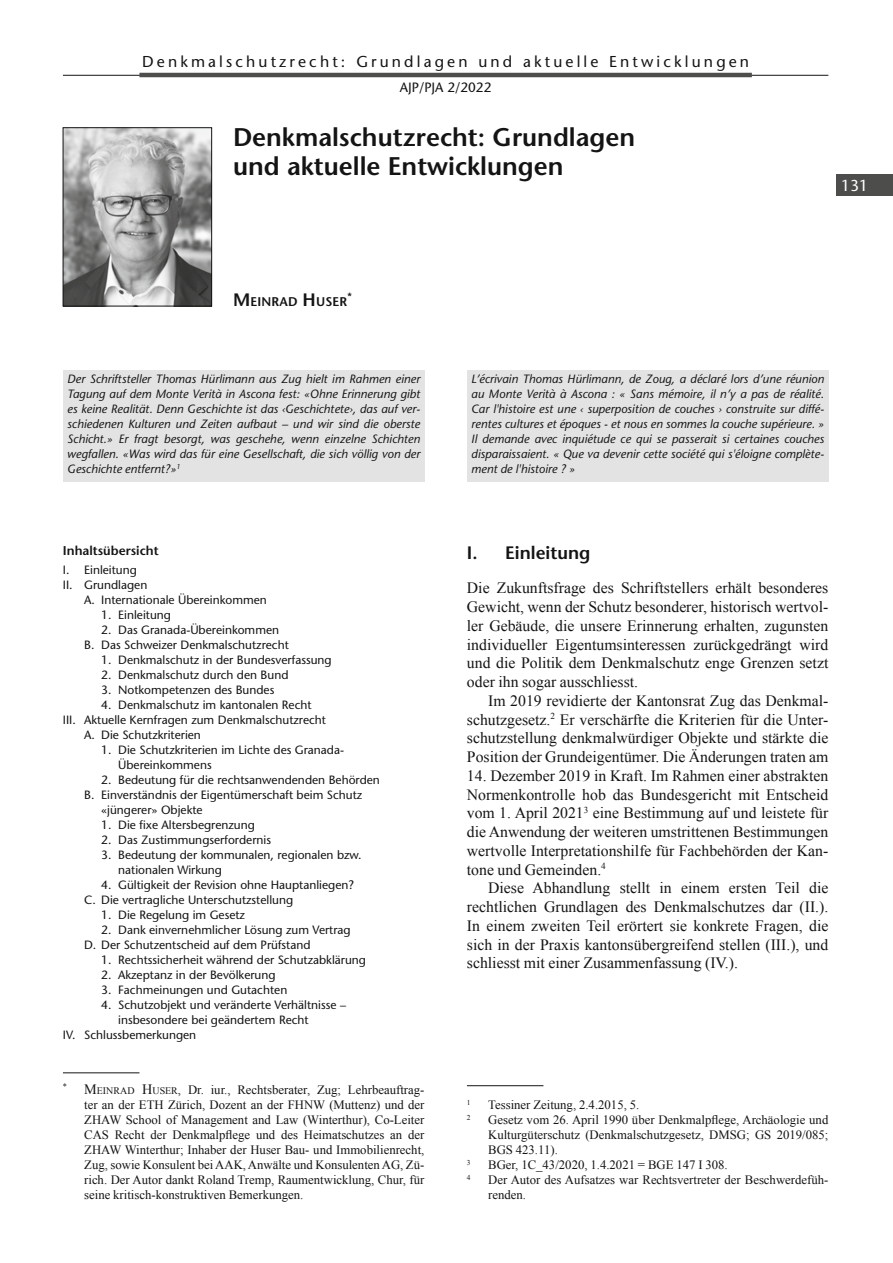
<style>
.page{position:relative;width:893px;height:1263px;background:#fff}
.page>*{position:absolute;margin:0;border:0;box-sizing:border-box;transform-origin:0 0}
.t1{font:600 25.5px/28.5px "Stone Sans Std";color:#131413}
.t2{font:600 18px "Stone Sans Std";color:#131413}
.t3{font:15.75px/18.8px "Times New Roman";color:#131413;text-align:justify}
.t4{font:500 15.75px "Stone Sans Std";letter-spacing:.2em;color:#131413}
.t5{font:500 15.75px "Stone Sans Std";color:#fff}
.t6{font:500 13.5px "Stone Sans Std";color:#131413}
.t7{font:12.75px/15px "Times New Roman";color:#131413;text-align:justify}
.t8{font:600 12.75px "Stone Sans Std";color:#131413}
.t9{font:600 12.6px "Stone Sans Std";letter-spacing:.015em;color:#131413}
.t10{font:500 12px/15px "Stone Sans Std";color:#131413}
.t11{font:italic 500 12px/15px "Stone Sans Std";color:#131413;text-align:justify}
.t12{font:600 10.5px "Stone Sans Std";color:#131413}
.t13{font:7.5px "Times New Roman";color:#131413}
.s1{font-size:18px}
.s2{font-size:14.25px}
.s3{font-size:10.05px}
</style>
<div class="page">
<hr style="left:63px;top:75px;width:765px;height:1px;background:#131413">
<div style="left:837px;top:174px;width:56px;height:22px;background:#4d4d4c"></div>
<hr style="left:139px;top:73px;width:613px;height:4px;background:#4d4d4c">
<img style="left:65px;top:130px;width:145px;height:174px">
<div style="left:63px;top:128px;width:149px;height:178px;border:1px solid #131413"></div>
<div style="left:63px;top:370px;width:361px;height:112px;background:#e3e3e3"></div>
<hr style="left:467px;top:1085px;width:76px;height:1px;background:#131413">
<div style="left:467px;top:370px;width:361px;height:112px;background:#e3e3e3"></div>
<hr style="left:63px;top:1072px;width:76px;height:1px;background:#131413">
<p class="t4" style="left:142px;top:52px;width:608px">Denkmalschutzrecht: Grundlagen und aktuelle Entwicklungen</p>
<p class="t6" style="left:400px;top:79px;width:93px">AJP/PJA 2/2022</p>
<h1 class="t1" style="left:233px;top:123px;width:404px">Denkmalschutzrecht: Grundlagen und aktuelle Entwicklungen</h1>
<p class="t5" style="left:841px;top:176px;width:29px">131</p>
<p class="t9" style="left:233px;top:294px;width:116px"><span class="s1">M</span>EINRAD <span class="s1">H</span> USER</p>
<p class="t12" style="left:347px;top:290px;width:6px">*</p>
<p class="t11" style="left:67px;top:372px;width:354px">Der Schriftsteller Thomas Hürlimann aus Zug hielt im Rahmen einer Tagung auf dem Monte Verità in Ascona fest: «Ohne Erinnerung gibt es keine Realität. Denn Geschichte ist das ‹Geschichtete›, das auf ver&shy;schiedenen Kulturen und Zeiten aufbaut – und wir sind die oberste Schicht.» Er fragt besorgt, was geschehe, wenn einzelne Schichten wegfallen. «Was wird das für eine Gesellschaft, die sich völlig von der Geschichte entfernt?»<sup>1</sup></p>
<p class="t8" style="left:63px;top:543px;width:97px">Inhaltsübersicht</p>
<p class="t10" style="left:63px;top:562px;width:76px">I. Einleitung</p>
<p class="t10" style="left:63px;top:577px;width:86px">II. Grundlagen</p>
<p class="t10" style="left:84px;top:592px;width:184px">A. Internationale Übereinkommen</p>
<p class="t10" style="left:101px;top:607px;width:71px">1. Einleitung</p>
<p class="t10" style="left:84px;top:622px;width:206px;text-indent:17px">2. Das Granada-Übereinkommen<br>B. Das Schweizer Denkmalschutzrecht</p>
<p class="t10" style="left:101px;top:652px;width:232px">1. Denkmalschutz in der Bundesverfassung</p>
<p class="t10" style="left:101px;top:667px;width:189px">2. Denkmalschutz durch den Bund</p>
<p class="t10" style="left:101px;top:682px;width:175px">3. Notkompetenzen des Bundes</p>
<p class="t10" style="left:101px;top:697px;width:212px">4. Denkmalschutz im kantonalen Recht</p>
<p class="t10" style="left:63px;top:712px;width:265px">III. Aktuelle Kernfragen zum Denkmalschutzrecht</p>
<p class="t10" style="left:84px;top:727px;width:118px">A. Die Schutzkriterien</p>
<p class="t10" style="left:118px;top:742px;width:227px;text-indent:-17px">1. Die Schutzkriterien im Lichte des Granada-<br>Übereinkommens</p>
<p class="t10" style="left:101px;top:772px;width:280px">2. Bedeutung für die rechtsanwendenden Behörden</p>
<p class="t10" style="left:84px;top:787px;width:280px">B. Einverständnis der Eigentümerschaft beim Schutz</p>
<p class="t10" style="left:101px;top:802px;width:103px">«jüngerer» Objekte</p>
<p class="t10" style="left:101px;top:817px;width:155px">1. Die fixe Altersbegrenzung</p>
<p class="t10" style="left:101px;top:832px;width:171px">2. Das Zustimmungserfordernis</p>
<p class="t10" style="left:118px;top:847px;width:245px;text-indent:-17px">3. Bedeutung der kommunalen, regionalen bzw. nationalen Wirkung</p>
<p class="t10" style="left:84px;top:877px;width:271px;text-indent:17px">4. Gültigkeit der Revision ohne Hauptanliegen?<br>C. Die vertragliche Unterschutzstellung</p>
<p class="t10" style="left:101px;top:907px;width:145px">1. Die Regelung im Gesetz</p>
<p class="t10" style="left:84px;top:922px;width:268px;text-indent:17px">2. Dank einvernehmlicher Lösung zum Vertrag<br>D. Der Schutzentscheid auf dem Prüfstand</p>
<p class="t10" style="left:101px;top:952px;width:266px">1. Rechtssicherheit während der Schutzabklärung</p>
<p class="t10" style="left:101px;top:967px;width:176px">2. Akzeptanz in der Bevölkerung</p>
<p class="t10" style="left:101px;top:982px;width:188px">3. Fachmeinungen und Gutachten</p>
<p class="t10" style="left:101px;top:997px;width:246px">4. Schutzobjekt und veränderte Verhältnisse –</p>
<p class="t10" style="left:118px;top:1012px;width:192px">insbesondere bei geändertem Recht</p>
<p class="t10" style="left:63px;top:1027px;width:135px">IV. Schlussbemerkungen</p>
<p class="t7" style="left:84px;top:1082px;width:342px;text-indent:-21px"><sup>*</sup> <span class="s2">M</span><span class="s3">EINRAD</span> <span class="s2">H</span><span class="s3">USER</span>, Dr. iur., Rechtsberater, Zug; Lehrbeauftrag&shy;ter an der ETH Zürich, Dozent an der FHNW (Muttenz) und der ZHAW School of Management and Law (Winterthur), Co-Leiter CAS Recht der Denkmalpflege und des Heimatschutzes an der ZHAW Winterthur; Inhaber der Huser Bau- und Immobilienrecht, Zug, sowie Konsulent bei AAK, Anwälte und Konsulenten AG, Zü&shy;rich. Der Autor dankt Roland Tremp, Raumentwicklung, Chur, für seine kritisch-konstruktiven Bemerkungen.</p>
<p class="t11" style="left:471px;top:372px;width:354px">L’écrivain Thomas Hürlimann, de Zoug, a déclaré lors d’une réunion au Monte Verità à Ascona : « Sans mémoire, il n’y a pas de réalité.<br>Car l'histoire est une ‹ superposition de couches › construite sur diffé&shy;rentes cultures et époques - et nous en sommes la couche supérieure. » Il demande avec inquiétude ce qui se passerait si certaines couches disparaissaient. « Que va devenir cette société qui s'éloigne complète&shy;ment de l'histoire ? »</p>
<p class="t2" style="left:467px;top:542px;width:125px">I. Einleitung</p>
<p class="t3" style="left:467px;top:578px;width:363px">Die Zukunftsfrage des Schriftstellers erhält besonderes Gewicht, wenn der Schutz besonderer, historisch wertvol&shy;ler Gebäude, die unsere Erinnerung erhalten, zugunsten individueller Eigentumsinteressen zurückgedrängt wird und die Politik dem Denkmalschutz enge Grenzen setzt oder ihn sogar ausschliesst.</p>
<p class="t3" style="left:467px;top:691px;width:363px;text-indent:21px">Im 2019 revidierte der Kantonsrat Zug das Denkmal&shy;schutzgesetz.<sup>2</sup> Er verschärfte die Kriterien für die Unter&shy;schutzstellung denkmalwürdiger Objekte und stärkte die Position der Grundeigentümer. Die Änderungen traten am</p>
<p class="t3" style="left:467px;top:766px;width:363px">14. Dezember 2019 in Kraft. Im Rahmen einer abstrakten Normenkontrolle hob das Bundesgericht mit Entscheid vom 1. April 2021<sup>3</sup> eine Bestimmung auf und leistete für die Anwendung der weiteren umstrittenen Bestimmungen wertvolle Interpretationshilfe für Fachbehörden der Kan&shy;tone und Gemeinden.<sup>4</sup></p>
<p class="t3" style="left:467px;top:878px;width:363px;text-indent:21px">Diese Abhandlung stellt in einem ersten Teil die rechtlichen Grundlagen des Denkmalschutzes dar (II.).<br>In einem zweiten Teil erörtert sie konkrete Fragen, die sich in der Praxis kantonsübergreifend stellen (III.), und schliesst mit einer Zusammenfassung (IV.).</p>
<p class="t13" style="left:467px;top:1097px;width:5px">1</p>
<p class="t7" style="left:488px;top:1097px;width:153px">Tessiner Zeitung, 2.4.2015, 5.</p>
<p class="t13" style="left:467px;top:1112px;width:5px">2</p>
<p class="t7" style="left:488px;top:1112px;width:342px">Gesetz vom 26. April 1990 über Denkmalpflege, Archäologie und Kulturgüterschutz (Denkmalschutzgesetz, DMSG; GS 2019/085; BGS 423.11).</p>
<p class="t13" style="left:467px;top:1157px;width:5px">3</p>
<p class="t7" style="left:488px;top:1157px;width:241px">BGer, 1C_43/2020, 1.4.2021 = BGE 147 I 308.</p>
<p class="t13" style="left:467px;top:1172px;width:5px">4</p>
<p class="t7" style="left:488px;top:1172px;width:342px">Der Autor des Aufsatzes war Rechtsvertreter der Beschwerdefüh&shy;renden.</p>
</div>
